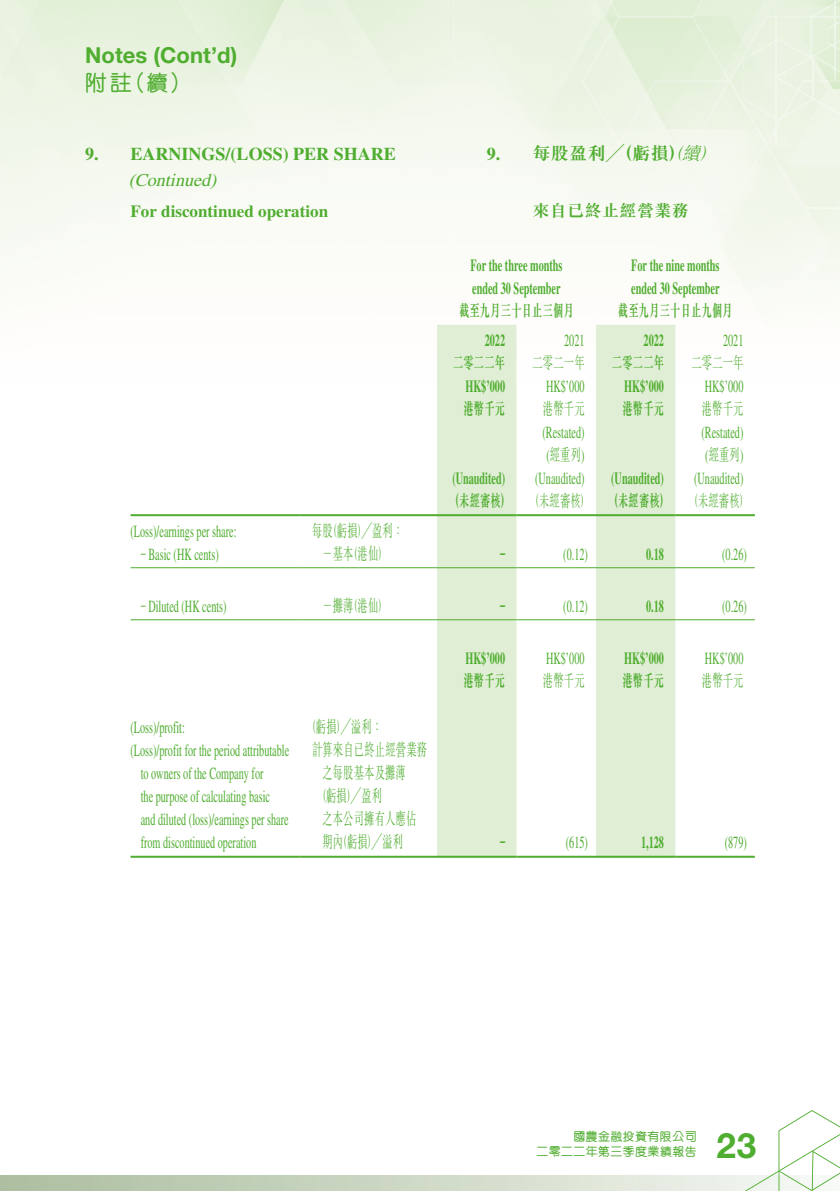
<style>
.page{position:relative;width:840px;height:1191px;background:#fff}
.page>*{position:absolute;margin:0;border:0;box-sizing:border-box;transform-origin:0 0}
.t1{font:700 35px "Helvetica Neue LT Std";color:#4fad2f}
.t2{font:700 22px "Helvetica Neue LT Std";letter-spacing:.005em;color:#4fad2f}
.t3{font:500 22px "M Yuen HK";color:#4fad2f}
.t4{font:700 18px "Times LT Std";color:#4fad2f}
.t5{font:700 18px "M Sung HK";letter-spacing:.025em;color:#4fad2f}
.t6{font:italic 18px "Times LT Std";color:#4fad2f}
.t7{font:17px/23px "Times LT Std";color:#4fad2f;scale:.6 1}
.t8{font:700 17px/23px "Times LT Std";color:#4fad2f;scale:.6 1}
.t9{font:300 17px "M Sung HK";letter-spacing:.025em;color:#4fad2f;scale:.6 1}
.t10{font:700 17px "M Sung HK";letter-spacing:.025em;color:#4fad2f;scale:.6 1}
.t11{font:700 17px "Times LT Std";color:#4fad2f}
.t12{font:700 17px "M Sung HK";letter-spacing:.025em;color:#4fad2f}
.t13{font:500 12px/15px "M Yuen HK";letter-spacing:.03em;color:#4fad2f;text-align:right}
.s1{font-family:"Times LT Std"}
.s2{font-weight:300;font-style:italic}
.s3{font-family:"Times LT Std";font-weight:400}
.s4{font-weight:300}
</style>
<div class="page">
<img style="left:723px;top:208px;width:66px;height:413px">
<div style="left:583px;top:145px;width:183px;height:63px;background:#f5f8ee"></div>
<img style="left:813px;top:81px;width:26px;height:17px">
<img style="left:776px;top:33px;width:34px;height:6px">
<div style="left:712px;top:0;width:127px;height:33px;background:#e7f2dd"></div>
<img style="left:581px;top:17px;width:148px;height:128px">
<div style="left:618px;top:145px;width:147px;height:63px;background:#f5f9ef"></div>
<img style="left:618px;top:80px;width:111px;height:65px">
<div style="left:729px;top:17px;width:46px;height:64px;background:#e8f2de"></div>
<img style="left:776px;top:17px;width:34px;height:1px">
<img style="left:835px;top:17px;width:4px;height:5px">
<img style="left:729px;top:81px;width:37px;height:64px">
<div style="left:766px;top:118px;width:73px;height:91px;background:#eff6e8"></div>
<img style="left:783px;top:118px;width:30px;height:2px">
<div style="left:742px;top:39px;width:71px;height:79px;background:#eaf3e2"></div>
<svg style="left:813px;top:80px;width:26px;height:1px"></svg>
<img style="left:835px;top:22px;width:4px;height:11px">
<img style="left:810px;top:3px;width:24px;height:31px">
<img style="left:813px;top:58px;width:26px;height:16px">
<img style="left:598px;top:0;width:114px;height:17px">
<img style="left:618px;top:17px;width:75px;height:1px">
<img style="left:775px;top:78px;width:1px;height:38px">
<svg style="left:775px;top:116px;width:8px;height:29px"></svg>
<img style="left:775px;top:18px;width:1px;height:58px">
<svg style="left:775px;top:0;width:1px;height:18px"></svg>
<img style="left:834px;top:58px;width:1px;height:21px">
<img style="left:834px;top:6px;width:1px;height:27px">
<svg style="left:834px;top:0;width:5px;height:6px"></svg>
<img style="left:813px;top:98px;width:26px;height:27px">
<img style="left:776px;top:58px;width:32px;height:41px">
<img style="left:809px;top:34px;width:30px;height:24px">
<img style="left:808px;top:57px;width:5px;height:42px">
<svg style="left:830px;top:33px;width:9px;height:15px"></svg>
<svg style="left:0;top:1175px;width:716px;height:16px;background:#cad6c2"></svg>
<svg style="left:716px;top:1110px;width:123px;height:81px"></svg>
<svg style="left:437px;top:325px;width:238px;height:530px;fill:#e0eed5"></svg>
<hr style="left:130px;top:514px;width:170px;height:2px;background:#4fad2f">
<hr style="left:300px;top:514px;width:137px;height:2px;background:#4fad2f">
<hr style="left:437px;top:514px;width:79px;height:2px;background:#4fad2f">
<hr style="left:516px;top:514px;width:79px;height:2px;background:#4fad2f">
<hr style="left:595px;top:514px;width:80px;height:2px;background:#4fad2f">
<hr style="left:675px;top:514px;width:79px;height:2px;background:#4fad2f">
<hr style="left:130px;top:567px;width:170px;height:1px;background:#4fad2f">
<hr style="left:300px;top:567px;width:137px;height:1px;background:#4fad2f">
<hr style="left:437px;top:567px;width:79px;height:1px;background:#4fad2f">
<hr style="left:516px;top:567px;width:79px;height:1px;background:#4fad2f">
<hr style="left:595px;top:567px;width:80px;height:1px;background:#4fad2f">
<hr style="left:675px;top:567px;width:79px;height:1px;background:#4fad2f">
<hr style="left:130px;top:619px;width:170px;height:1px;background:#4fad2f">
<hr style="left:300px;top:619px;width:137px;height:1px;background:#4fad2f">
<hr style="left:437px;top:619px;width:79px;height:1px;background:#4fad2f">
<hr style="left:516px;top:619px;width:79px;height:1px;background:#4fad2f">
<hr style="left:595px;top:619px;width:80px;height:1px;background:#4fad2f">
<hr style="left:675px;top:619px;width:79px;height:1px;background:#4fad2f">
<hr style="left:130px;top:855px;width:170px;height:2px;background:#4fad2f">
<hr style="left:300px;top:855px;width:137px;height:2px;background:#4fad2f">
<hr style="left:437px;top:855px;width:79px;height:2px;background:#4fad2f">
<hr style="left:516px;top:855px;width:79px;height:2px;background:#4fad2f">
<hr style="left:595px;top:855px;width:80px;height:2px;background:#4fad2f">
<hr style="left:675px;top:855px;width:79px;height:2px;background:#4fad2f">
<p class="t2" style="left:85px;top:41px;width:154px">Notes (Cont’d)</p>
<p class="t3" style="left:85px;top:71px;width:107px">附註（續）</p>
<p class="t4" style="left:85px;top:143px;width:312px">9. EARNINGS/(LOSS) PER SHARE</p>
<p class="t6" style="left:129px;top:169px;width:93px">(Continued)</p>
<p class="t11" style="left:130px;top:201px;width:199px">For discontinued operation</p>
<p class="t5" style="left:486px;top:144px;width:236px"><span class="s1">9.</span> 每股盈利╱（虧損）<span class="s2">（續）</span></p>
<p class="t12" style="left:532px;top:202px;width:158px">來自已終止經營業務</p>
<p class="t8" style="left:470px;top:253px;width:155px">For the three months ended 30 September</p>
<p class="t8" style="left:630px;top:253px;width:149px">For the nine months ended 30 September</p>
<p class="t10" style="left:459px;top:302px;width:193px">截至九月三十日止三個月</p>
<p class="t10" style="left:617px;top:302px;width:193px">截至九月三十日止九個月</p>
<p class="t8" style="left:484px;top:328px;width:35px">2022</p>
<p class="t7" style="left:564px;top:328px;width:36px">2021</p>
<p class="t8" style="left:643px;top:328px;width:36px">2022</p>
<p class="t7" style="left:722px;top:328px;width:35px">2021</p>
<p class="t10" style="left:453px;top:354px;width:88px">二零二二年</p>
<p class="t9" style="left:532px;top:350px;width:88px">二零二一年</p>
<p class="t10" style="left:611px;top:354px;width:88px">二零二二年</p>
<p class="t9" style="left:691px;top:350px;width:88px">二零二一年</p>
<p class="t8" style="left:465px;top:374px;width:68px">HK$’000</p>
<p class="t7" style="left:545px;top:374px;width:66px">HK$’000</p>
<p class="t8" style="left:624px;top:374px;width:68px">HK$’000</p>
<p class="t7" style="left:704px;top:374px;width:66px">HK$’000</p>
<p class="t10" style="left:463px;top:400px;width:71px">港幣千元</p>
<p class="t9" style="left:542px;top:396px;width:71px">港幣千元</p>
<p class="t10" style="left:622px;top:400px;width:71px">港幣千元</p>
<p class="t9" style="left:701px;top:396px;width:71px">港幣千元</p>
<p class="t7" style="left:542px;top:420px;width:71px">(Restated)</p>
<p class="t7" style="left:701px;top:420px;width:71px">(Restated)</p>
<p class="t9" style="left:546px;top:442px;width:65px"><span class="s3">(</span>經重列<span class="s3">)</span></p>
<p class="t9" style="left:704px;top:442px;width:65px"><span class="s3">(</span>經重列<span class="s3">)</span></p>
<p class="t8" style="left:452px;top:466px;width:89px">(Unaudited)</p>
<p class="t7" style="left:535px;top:466px;width:84px">(Unaudited)</p>
<p class="t8" style="left:611px;top:466px;width:89px">(Unaudited)</p>
<p class="t7" style="left:693px;top:466px;width:84px">(Unaudited)</p>
<p class="t10" style="left:449px;top:492px;width:500px">（未經審核） <span class="s4">（未經審核）</span> （未經審核） <span class="s4">（未經審核）</span></p>
<p class="t7" style="left:130px;top:520px;width:178px">(Loss)/earnings per share:</p>
<p class="t9" style="left:312px;top:519px;width:153px">每股（虧損）╱盈利：</p>
<p class="t7" style="left:141px;top:543px;width:131px">– Basic (HK cents)</p>
<p class="t9" style="left:322px;top:542px;width:110px">－基本（港仙）</p>
<p class="t8" style="left:499px;top:540px;width:10px">–</p>
<p class="t7" style="left:563px;top:543px;width:43px">(0.12)</p>
<p class="t8" style="left:645px;top:542px;width:31px">0.18</p>
<p class="t7" style="left:721px;top:543px;width:43px">(0.26)</p>
<p class="t7" style="left:141px;top:595px;width:145px">– Diluted (HK cents)</p>
<p class="t9" style="left:322px;top:594px;width:110px">－攤薄（港仙）</p>
<p class="t8" style="left:499px;top:592px;width:10px">–</p>
<p class="t7" style="left:563px;top:595px;width:43px">(0.12)</p>
<p class="t8" style="left:645px;top:594px;width:31px">0.18</p>
<p class="t7" style="left:721px;top:595px;width:43px">(0.26)</p>
<p class="t8" style="left:465px;top:646px;width:68px">HK$’000</p>
<p class="t7" style="left:545px;top:647px;width:66px">HK$’000</p>
<p class="t8" style="left:624px;top:646px;width:68px">HK$’000</p>
<p class="t7" style="left:704px;top:647px;width:66px">HK$’000</p>
<p class="t10" style="left:463px;top:672px;width:71px">港幣千元</p>
<p class="t9" style="left:542px;top:669px;width:71px">港幣千元</p>
<p class="t10" style="left:622px;top:672px;width:71px">港幣千元</p>
<p class="t9" style="left:701px;top:669px;width:71px">港幣千元</p>
<p class="t7" style="left:130px;top:716px;width:92px">(Loss)/profit:</p>
<p class="t9" style="left:306px;top:715px;width:128px">（虧損）╱溢利：</p>
<p class="t7" style="left:141px;top:739px;width:249px;text-indent:-10px">(Loss)/profit for the period attributable to owners of the Company for<br>the purpose of calculating basic<br>and diluted (loss)/earnings per share from discontinued operation</p>
<p class="t9" style="left:312px;top:738px;width:193px">計算來自已終止經營業務</p>
<p class="t9" style="left:322px;top:761px;width:140px">之每股基本及攤薄</p>
<p class="t9" style="left:316px;top:784px;width:110px">（虧損）╱盈利</p>
<p class="t9" style="left:322px;top:807px;width:158px">之本公司擁有人應佔</p>
<p class="t9" style="left:322px;top:830px;width:136px">期內（虧損）╱溢利</p>
<p class="t8" style="left:499px;top:828px;width:10px">–</p>
<p class="t7" style="left:565px;top:831px;width:38px">(615)</p>
<p class="t8" style="left:640px;top:830px;width:40px">1,128</p>
<p class="t7" style="left:724px;top:831px;width:38px">(879)</p>
<p class="t13" style="left:536px;top:1129px;width:162px">國農金融投資有限公司<br>二零二二年第三季度業績報告</p>
<h1 class="t1" style="left:716px;top:1124px;width:41px">23</h1>
</div>
